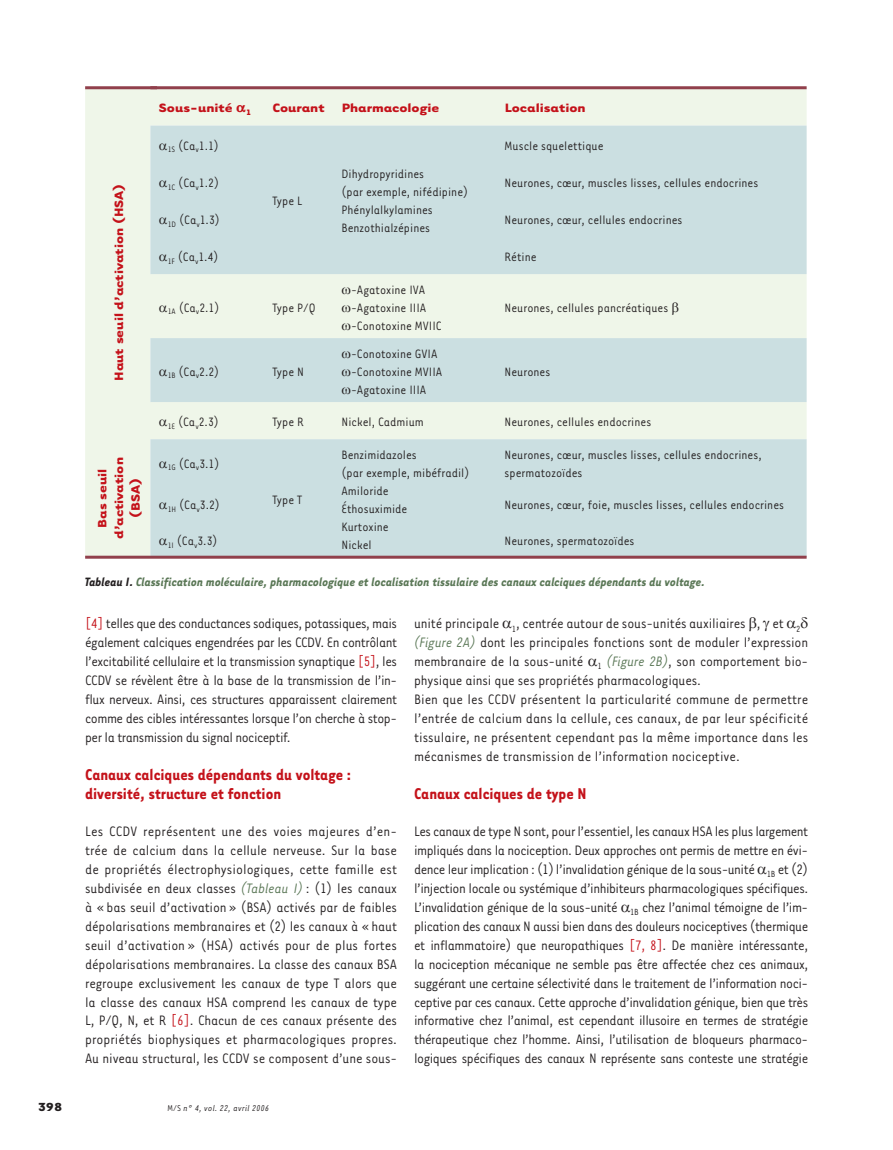
<style>
.page{position:relative;width:893px;height:1150px;background:#fff}
.page>*{position:absolute;margin:0;border:0;box-sizing:border-box;transform-origin:0 0}
.t1{font:700 18px/18.9px "Tarzana Narrow";color:#c4121a}
.t2{font:15.75px/18.9px "Tarzana Narrow";letter-spacing:-.01em;color:#231f20;text-align:justify}
.t3{font:13.95px/18px "Tarzana Narrow";color:#231f20}
.t4{font:italic 700 13.95px "Tarzana Narrow";color:#5a7756}
.t5{font:700 13.95px/16.8px "Tarzana Wide";color:#c4121a;text-align:center}
.t6{font:700 13.5px "Tarzana Wide";color:#231f20}
.t7{font:italic 9.75px "Tarzana Narrow";letter-spacing:.025em;color:#231f20}
.s1{color:#231f20}
.s2{color:#c4121a}
.s3{font-style:italic;color:#5a7756}
.s4{font-style:normal}
</style>
<div class="page">
<div style="left:85px;top:89px;width:721px;height:466px;background:#eff6e9"></div>
<svg style="left:150px;top:126px;width:656px;height:429px;background:#d3e4e2"></svg>
<hr style="left:150px;top:86px;width:656px;height:3px;background:#91404c">
<hr style="left:85px;top:555px;width:721px;height:3px;background:#91404c">
<hr style="left:85px;top:86px;width:72px;height:3px;background:#91404c">
<svg style="left:236px;top:105px;width:9px;height:7px"></svg>
<svg style="left:159px;top:143px;width:8px;height:7px"></svg>
<svg style="left:159px;top:180px;width:8px;height:7px"></svg>
<svg style="left:159px;top:217px;width:8px;height:7px"></svg>
<svg style="left:159px;top:254px;width:8px;height:7px"></svg>
<svg style="left:159px;top:305px;width:8px;height:7px"></svg>
<svg style="left:342px;top:287px;width:8px;height:7px"></svg>
<svg style="left:342px;top:305px;width:8px;height:7px"></svg>
<svg style="left:342px;top:323px;width:8px;height:7px"></svg>
<svg style="left:672px;top:302px;width:6px;height:12px"></svg>
<svg style="left:159px;top:369px;width:8px;height:7px"></svg>
<svg style="left:342px;top:351px;width:8px;height:7px"></svg>
<svg style="left:342px;top:369px;width:8px;height:7px"></svg>
<svg style="left:342px;top:387px;width:8px;height:7px"></svg>
<svg style="left:159px;top:419px;width:8px;height:7px"></svg>
<svg style="left:159px;top:461px;width:8px;height:7px"></svg>
<svg style="left:159px;top:503px;width:8px;height:6px"></svg>
<svg style="left:159px;top:539px;width:8px;height:6px"></svg>
<p class="t5" style="left:159px;top:101px;width:94px">Sous-unité <sub>1</sub></p>
<p class="t5" style="left:272px;top:101px;width:169px">Courant Pharmacologie</p>
<p class="t5" style="left:505px;top:101px;width:82px">Localisation</p>
<p class="t5" style="left:112px;top:381px;width:199px;rotate:-90deg">Haut seuil d’activation (HSA)</p>
<p class="t3" style="left:168px;top:138px;width:53px"><sub>1S</sub> (Ca<sub>v</sub>1.1)</p>
<p class="t3" style="left:504px;top:138px;width:100px">Muscle squelettique</p>
<p class="t3" style="left:341px;top:166px;width:128px">Dihydropyridines<br>(par exemple, nifédipine)<br>Phénylalkylamines<br>Benzothialzépines</p>
<p class="t3" style="left:168px;top:175px;width:53px"><sub>1C</sub> (Ca<sub>v</sub>1.2)</p>
<p class="t3" style="left:504px;top:175px;width:255px">Neurones, cœur, muscles lisses, cellules endocrines</p>
<p class="t3" style="left:168px;top:212px;width:54px"><sub>1D</sub> (Ca<sub>v</sub>1.3)</p>
<p class="t3" style="left:504px;top:212px;width:179px">Neurones, cœur, cellules endocrines</p>
<p class="t3" style="left:168px;top:249px;width:52px"><sub>1F</sub> (Ca<sub>v</sub>1.4)</p>
<p class="t3" style="left:504px;top:249px;width:33px">Rétine</p>
<p class="t3" style="left:168px;top:300px;width:53px"><sub>1A</sub> (Ca<sub>v</sub>2.1)</p>
<p class="t3" style="left:272px;top:300px;width:45px">Type P/Q</p>
<p class="t3" style="left:272px;top:193px;width:31px">Type L</p>
<p class="t3" style="left:351px;top:282px;width:92px">-Agatoxine IVA -Agatoxine IIIA -Conotoxine MVIIC</p>
<p class="t3" style="left:504px;top:300px;width:165px">Neurones, cellules pancréatiques</p>
<p class="t3" style="left:168px;top:363px;width:53px"><sub>1B</sub> (Ca<sub>v</sub>2.2)</p>
<p class="t3" style="left:272px;top:363px;width:33px">Type N</p>
<p class="t3" style="left:351px;top:345px;width:93px">-Conotoxine GVIA -Conotoxine MVIIA -Agatoxine IIIA</p>
<p class="t3" style="left:504px;top:363px;width:47px">Neurones</p>
<p class="t3" style="left:168px;top:414px;width:53px"><sub>1E</sub> (Ca<sub>v</sub>2.3)</p>
<p class="t3" style="left:272px;top:414px;width:33px">Type R</p>
<p class="t3" style="left:341px;top:414px;width:84px">Nickel, Cadmium</p>
<p class="t3" style="left:504px;top:414px;width:148px">Neurones, cellules endocrines</p>
<p class="t3" style="left:341px;top:447px;width:129px">Benzimidazoles<br>(par exemple, mibéfradil)<br>Amiloride<br>Éthosuximide<br>Kurtoxine<br>Nickel</p>
<p class="t3" style="left:504px;top:447px;width:258px">Neurones, cœur, muscles lisses, cellules endocrines, spermatozoïdes</p>
<p class="t5" style="left:95px;top:539px;width:83px;rotate:-90deg">Bas seuil d’activation (BSA)</p>
<p class="t3" style="left:168px;top:456px;width:53px"><sub>1G</sub> (Ca<sub>v</sub>3.1)</p>
<p class="t3" style="left:272px;top:492px;width:31px">Type T</p>
<p class="t3" style="left:168px;top:497px;width:54px"><sub>1H</sub> (Ca<sub>v</sub>3.2)</p>
<p class="t3" style="left:504px;top:497px;width:281px">Neurones, cœur, foie, muscles lisses, cellules endocrines</p>
<p class="t3" style="left:168px;top:533px;width:51px"><sub>1I</sub> (Ca<sub>v</sub>3.3)</p>
<p class="t3" style="left:504px;top:533px;width:131px">Neurones, spermatozoïdes</p>
<p class="t4" style="left:85px;top:577px;width:621px"><span class="s1">Tableau I.</span> Classification moléculaire, pharmacologique et localisation tissulaire des canaux calciques dépendants du voltage.</p>
<p class="t2" style="left:85px;top:615px;width:313px"><span class="s2">[4]</span> telles que des conductances sodiques, potassiques, mais également calciques engendrées par les CCDV. En contrôlant l’excitabilité cellulaire et la transmission synaptique <span class="s2">[5]</span>, les CCDV se révèlent être à la base de la transmission de l’in&shy;flux nerveux. Ainsi, ces structures apparaissent clairement comme des cibles intéressantes lorsque l’on cherche à stop&shy;per la transmission du signal nociceptif.</p>
<p class="t1" style="left:85px;top:766px;width:268px">Canaux calciques dépendants du voltage : diversité, structure et fonction</p>
<p class="t2" style="left:85px;top:823px;width:313px">Les CCDV représentent une des voies majeures d’en&shy;trée de calcium dans la cellule nerveuse. Sur la base de propriétés électrophysiologiques, cette famille est subdivisée en deux classes <span class="s3">(Tableau I)</span> : (1) les canaux à « bas seuil d’activation » (BSA) activés par de faibles dépolarisations membranaires et (2) les canaux à « haut seuil d’activation » (HSA) activés pour de plus fortes dépolarisations membranaires. La classe des canaux BSA regroupe exclusivement les canaux de type T alors que la classe des canaux HSA comprend les canaux de type L, P/Q, N, et R <span class="s2">[6]</span>. Chacun de ces canaux présente des propriétés biophysiques et pharmacologiques propres.<br>Au niveau structural, les CCDV se composent d’une sous-</p>
<p class="t6" style="left:38px;top:1102px;width:26px">398</p>
<p class="t7" style="left:167px;top:1104px;width:103px"><span class="s4">M/S</span> n° 4, vol. 22, avril 2006</p>
<p class="t2" style="left:414px;top:615px;width:396px;text-align:left">unité principale <sub>1</sub>, centrée autour de sous-unités auxiliaires , et <sub>2 </sub><span class="s3">(Figure 2A)</span> dont les principales fonctions sont de moduler l’expression membranaire de la sous-unité <sub>1</sub> <span class="s3">(Figure 2B)</span>, son comportement bio&shy;physique ainsi que ses propriétés pharmacologiques.<br>Bien que les CCDV présentent la particularité commune de permettre l’entrée de calcium dans la cellule, ces canaux, de par leur spécificité tissulaire, ne présentent cependant pas la même importance dans les mécanismes de transmission de l’information nociceptive.</p>
<p class="t1" style="left:414px;top:785px;width:174px">Canaux calciques de type N</p>
<p class="t2" style="left:414px;top:823px;width:396px">Les canaux de type N sont, pour l’essentiel, les canaux HSA les plus largement impliqués dans la nociception. Deux approches ont permis de mettre en évi&shy;dence leur implication : (1) l’invalidation génique de la sous-unité <sub>1B</sub> et (2) l’injection locale ou systémique d’inhibiteurs pharmacologiques spécifiques.<br>L’invalidation génique de la sous-unité <sub>1B</sub> chez l’animal témoigne de l’im&shy;plication des canaux N aussi bien dans des douleurs nociceptives (thermique et inflammatoire) que neuropathiques <span class="s2">[7, 8]</span>. De manière intéressante, la nociception mécanique ne semble pas être affectée chez ces animaux, suggérant une certaine sélectivité dans le traitement de l’information noci&shy;ceptive par ces canaux. Cette approche d’invalidation génique, bien que très informative chez l’animal, est cependant illusoire en termes de stratégie thérapeutique chez l’homme. Ainsi, l’utilisation de bloqueurs pharmaco&shy;logiques spécifiques des canaux N représente sans conteste une stratégie</p>
</div>
